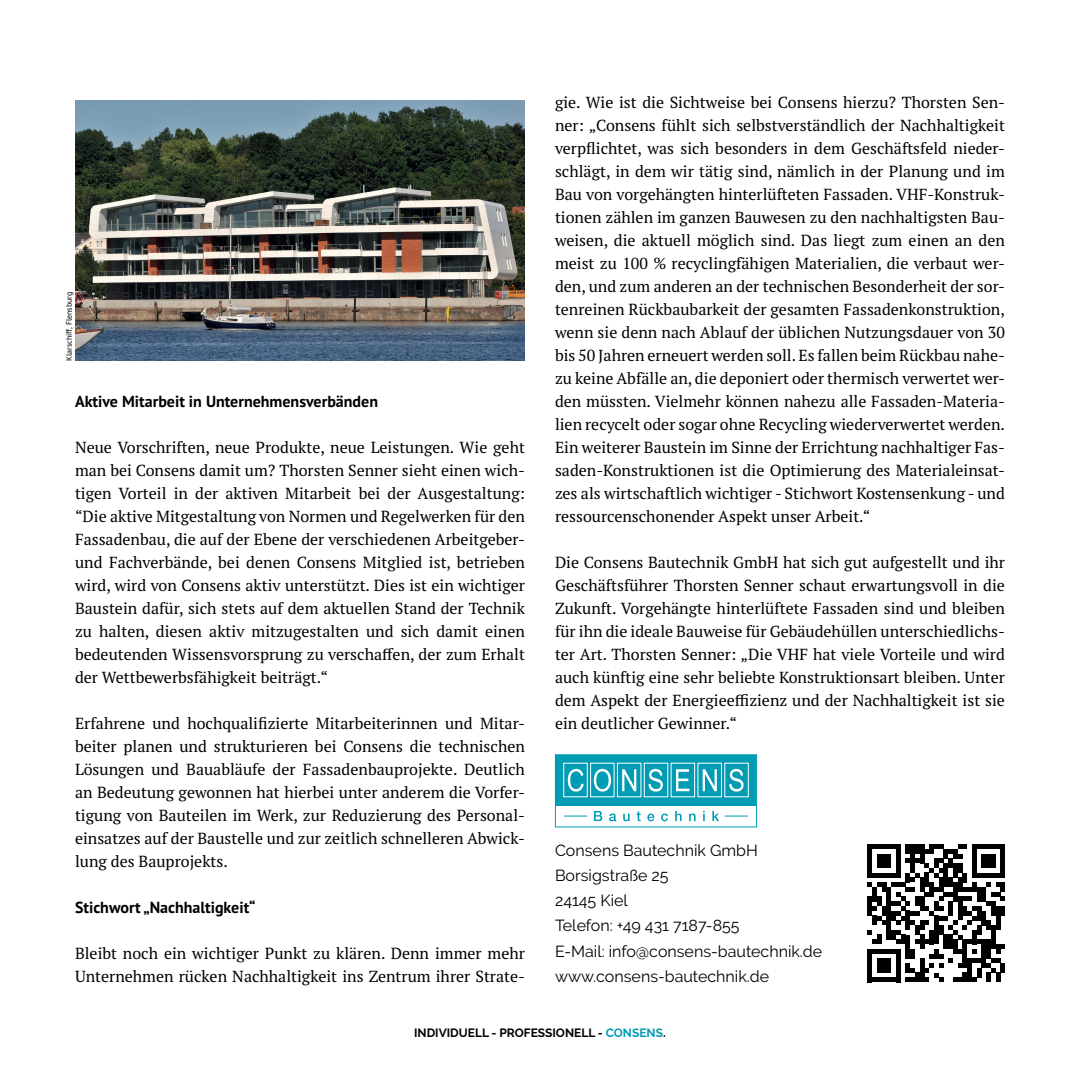
<style>
.page{position:relative;width:1080px;height:1080px;background:#fff}
.page>*{position:absolute;margin:0;border:0;box-sizing:border-box;transform-origin:0 0}
.t1{font:16px/23px "PT Serif Pro";color:#000;text-align:justify}
.t2{font:16px "Raleway";color:#000}
.t3{font:700 16px "PT Sans Pro";color:#000}
.t4{font:700 12px "Raleway";color:#000}
.t5{font:8px "PT Sans Pro";color:#000}
.s1{color:#009cb4}
</style>
<div class="page">
<div style="left:555px;top:754px;width:202px;height:73px;border:1px solid #009cb4"></div>
<svg style="left:594px;top:811px;width:8px;height:10px"></svg>
<svg style="left:609px;top:814px;width:7px;height:7px"></svg>
<svg style="left:647px;top:814px;width:8px;height:7px"></svg>
<svg style="left:703px;top:811px;width:2px;height:10px"></svg>
<div style="left:556px;top:755px;width:200px;height:50px;background:#009cb4"></div>
<svg style="left:563px;top:762px;width:186px;height:36px"></svg>
<svg style="left:564px;top:816px;width:23px;height:1px"></svg>
<svg style="left:725px;top:816px;width:23px;height:1px"></svg>
<svg style="left:623px;top:814px;width:7px;height:7px"></svg>
<svg style="left:636px;top:812px;width:5px;height:9px"></svg>
<svg style="left:661px;top:814px;width:7px;height:7px"></svg>
<svg style="left:675px;top:811px;width:7px;height:10px"></svg>
<svg style="left:689px;top:814px;width:7px;height:7px"></svg>
<svg style="left:712px;top:811px;width:7px;height:10px"></svg>
<svg style="left:867px;top:844px;width:138px;height:138px"></svg>
<hr style="left:1001px;top:963px;width:4px;height:10px;background:#000">
<img style="left:75px;top:100px;width:450px;height:261px">
<p class="t5" style="left:64px;top:361px;width:71px;rotate:-90deg">Klarschiff, Flensburg</p>
<p class="t3" style="left:75px;top:391px;width:305px">Aktive Mitarbeit in Unternehmensverbänden</p>
<p class="t1" style="left:75px;top:436px;width:452px">Neue Vorschriften, neue Produkte, neue Leistungen. Wie geht man bei Consens damit um? Thorsten Senner sieht einen wich&shy;tigen Vorteil in der aktiven Mitarbeit bei der Ausgestaltung: “Die aktive Mitgestaltung von Normen und Regelwerken für den Fassadenbau, die auf der Ebene der verschiedenen Arbeitgeber&shy;und Fachverbände, bei denen Consens Mitglied ist, betrieben wird, wird von Consens aktiv unterstützt. Dies ist ein wichtiger Baustein dafür, sich stets auf dem aktuellen Stand der Technik zu halten, diesen aktiv mitzugestalten und sich damit einen bedeutenden Wissensvorsprung zu verschaffen, der zum Erhalt der Wettbewerbsfähigkeit beiträgt.“</p>
<p class="t1" style="left:75px;top:712px;width:452px">Erfahrene und hochqualifizierte Mitarbeiterinnen und Mitar&shy;beiter planen und strukturieren bei Consens die technischen Lösungen und Bauabläufe der Fassadenbauprojekte. Deutlich an Bedeutung gewonnen hat hierbei unter anderem die Vorfer&shy;tigung von Bauteilen im Werk, zur Reduzierung des Personal&shy;einsatzes auf der Baustelle und zur zeitlich schnelleren Abwick&shy;lung des Bauprojekts.</p>
<p class="t3" style="left:75px;top:897px;width:182px">Stichwort „Nachhaltigkeit“</p>
<p class="t1" style="left:75px;top:942px;width:452px">Bleibt noch ein wichtiger Punkt zu klären. Denn immer mehr<br>Unternehmen rücken Nachhaltigkeit ins Zentrum ihrer Strate-</p>
<p class="t1" style="left:555px;top:91px;width:452px">gie. Wie ist die Sichtweise bei Consens hierzu? Thorsten Sen&shy;ner: „Consens fühlt sich selbstverständlich der Nachhaltigkeit verpflichtet, was sich besonders in dem Geschäftsfeld nieder&shy;schlägt, in dem wir tätig sind, nämlich in der Planung und im Bau von vorgehängten hinterlüfteten Fassaden. VHF-Konstruk&shy;tionen zählen im ganzen Bauwesen zu den nachhaltigsten Bau&shy;weisen, die aktuell möglich sind. Das liegt zum einen an den meist zu 100 % recyclingfähigen Materialien, die verbaut wer&shy;den, und zum anderen an der technischen Besonderheit der sor&shy;tenreinen Rückbaubarkeit der gesamten Fassadenkonstruktion, wenn sie denn nach Ablauf der üblichen Nutzungsdauer von 30 bis 50 Jahren erneuert werden soll. Es fallen beim Rückbau nahe&shy;zu keine Abfälle an, die deponiert oder thermisch verwertet wer&shy;den müssten. Vielmehr können nahezu alle Fassaden-Materia&shy;lien recycelt oder sogar ohne Recycling wiederverwertet werden.<br>Ein weiterer Baustein im Sinne der Errichtung nachhaltiger Fas&shy;saden-Konstruktionen ist die Optimierung des Materialeinsat&shy;zes als wirtschaftlich wichtiger - Stichwort Kostensenkung - und ressourcenschonender Aspekt unser Arbeit.“</p>
<p class="t1" style="left:555px;top:551px;width:452px">Die Consens Bautechnik GmbH hat sich gut aufgestellt und ihr Geschäftsführer Thorsten Senner schaut erwartungsvoll in die Zukunft. Vorgehängte hinterlüftete Fassaden sind und bleiben für ihn die ideale Bauweise für Gebäudehüllen unterschiedlichs&shy;ter Art. Thorsten Senner: „Die VHF hat viele Vorteile und wird auch künftig eine sehr beliebte Konstruktionsart bleiben. Unter dem Aspekt der Energieeffizienz und der Nachhaltigkeit ist sie ein deutlicher Gewinner.“</p>
<p class="t2" style="left:555px;top:841px;width:204px">Consens Bautechnik GmbH</p>
<p class="t2" style="left:555px;top:866px;width:115px">Borsigstraße 25</p>
<p class="t2" style="left:555px;top:891px;width:74px">24145 Kiel</p>
<p class="t2" style="left:555px;top:917px;width:186px">Telefon: +49 431 7187-855</p>
<p class="t2" style="left:555px;top:942px;width:269px">E-Mail: info@consens-bautechnik.de</p>
<p class="t2" style="left:555px;top:967px;width:216px">www.consens-bautechnik.de</p>
<p class="t4" style="left:414px;top:1026px;width:253px">INDIVIDUELL - PROFESSIONELL - <span class="s1">CONSENS</span>.</p>
</div>
